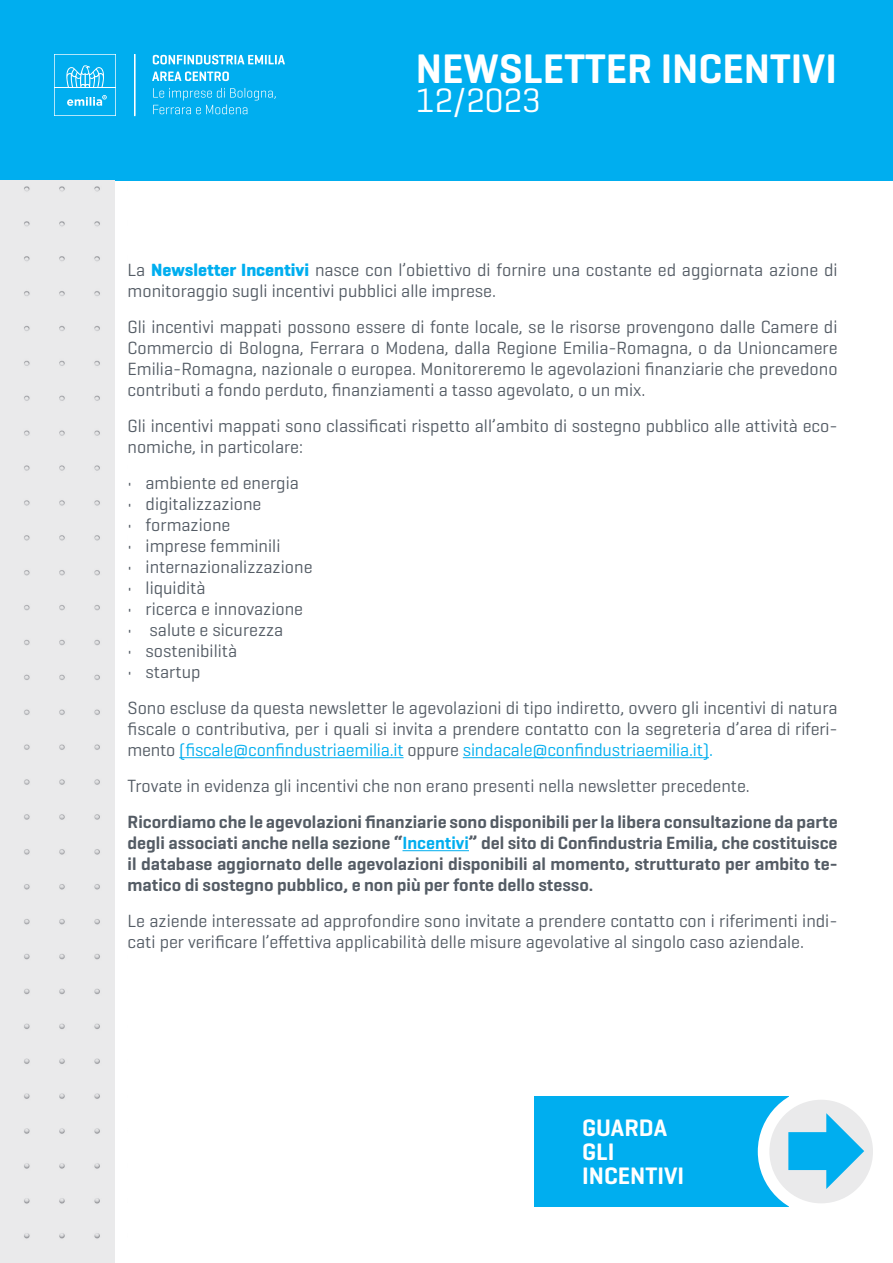
<style>
.page{position:relative;width:893px;height:1263px;background:#fff}
.page>*{position:absolute;margin:0;border:0;box-sizing:border-box;transform-origin:0 0}
.t1{font:600 42px "Geogrotesque";color:#fff}
.t2{font:34.5px "Geogrotesque";color:#fff}
.t3{font:600 24.3px "Geogrotesque";color:#fff}
.t4{font:18px/21px "Geogrotesque";color:#545c65}
.t5{font:600 18px/21px "Geogrotesque";color:#545c65;text-align:justify}
.s1{font-weight:700;color:#00aeef}
.s2{color:#00aeef}
</style>
<div class="page">
<div style="left:0;top:0;width:893px;height:181px;background:#00aeef"></div>
<hr style="left:135px;top:54px;width:1px;height:62px;background:#fff">
<div style="left:134px;top:54px;width:1px;height:62px;border:1px solid #fff"></div>
<svg style="left:153px;top:55px;width:132px;height:9px"></svg>
<svg style="left:152px;top:71px;width:77px;height:10px"></svg>
<svg style="left:153px;top:88px;width:123px;height:26px"></svg>
<svg style="left:54px;top:54px;width:62px;height:62px"></svg>
<div style="left:0;top:181px;width:115px;height:1082px;background:#eaeaeb"></div>
<hr style="left:179px;top:757px;width:225px;height:1px;background:#00aeef">
<hr style="left:463px;top:757px;width:246px;height:1px;background:#00aeef">
<hr style="left:402px;top:850px;width:67px;height:1px;background:#00aeef">
<div style="left:534px;top:1096px;width:254px;height:111px;background:#00aeef"></div>
<div style="left:758px;top:1087px;width:128px;height:128px;background:#fff;border-radius:50%"></div>
<div style="left:769px;top:1100px;width:104px;height:103px;background:#eaeaeb;border-radius:50%"></div>
<p class="t1" style="left:416px;top:43px;width:423px">NEWSLETTER INCENTIVI</p>
<p class="t2" style="left:416px;top:79px;width:126px">12/2023</p>
<p class="t4" style="left:128px;top:259px;width:711px">La <span class="s1">Newsletter Incentivi</span> nasce con l’obiettivo di fornire una costante ed aggiornata azione di monitoraggio sugli incentivi pubblici alle imprese.</p>
<p class="t4" style="left:128px;top:316px;width:711px;text-align:justify">Gli incentivi mappati possono essere di fonte locale, se le risorse provengono dalle Camere di Commercio di Bologna, Ferrara o Modena, dalla Regione Emilia-Romagna, o da Unioncamere Emilia-Romagna, nazionale o europea. Monitoreremo le agevolazioni finanziarie che prevedono contributi a fondo perduto, finanziamenti a tasso agevolato, o un mix.</p>
<p class="t4" style="left:128px;top:415px;width:711px">Gli incentivi mappati sono classificati rispetto all’ambito di sostegno pubblico alle attività eco&shy;nomiche, in particolare:</p>
<p class="t4" style="left:128px;top:472px;width:173px">• ambiente ed energia</p>
<p class="t4" style="left:128px;top:493px;width:135px">• digitalizzazione</p>
<p class="t4" style="left:128px;top:514px;width:104px">• formazione</p>
<p class="t4" style="left:128px;top:535px;width:154px">• imprese femminili</p>
<p class="t4" style="left:128px;top:556px;width:186px">• internazionalizzazione</p>
<p class="t4" style="left:128px;top:577px;width:80px">• liquidità</p>
<p class="t4" style="left:128px;top:598px;width:177px">• ricerca e innovazione</p>
<p class="t4" style="left:128px;top:619px;width:157px">• salute e sicurezza</p>
<p class="t4" style="left:128px;top:640px;width:111px">• sostenibilità</p>
<p class="t4" style="left:128px;top:661px;width:75px">• startup</p>
<p class="t4" style="left:128px;top:697px;width:712px;text-align:justify">Sono escluse da questa newsletter le agevolazioni di tipo indiretto, ovvero gli incentivi di natura fiscale o contributiva, per i quali si invita a prendere contatto con la segreteria d’area di riferi&shy;mento <span class="s2">(fiscale@confindustriaemilia.it</span> oppure <span class="s2">sindacale@confindustriaemilia.it).</span></p>
<p class="t4" style="left:128px;top:775px;width:624px">Trovate in evidenza gli incentivi che non erano presenti nella newsletter precedente.</p>
<p class="t5" style="left:128px;top:811px;width:712px">Ricordiamo che le agevolazioni finanziarie sono disponibili per la libera consultazione da parte degli associati anche nella sezione “<span class="s2">Incentivi</span>” del sito di Confindustria Emilia, che costituisce il database aggiornato delle agevolazioni disponibili al momento, strutturato per ambito te&shy;matico di sostegno pubblico, e non più per fonte dello stesso.</p>
<p class="t4" style="left:128px;top:910px;width:711px">Le aziende interessate ad approfondire sono invitate a prendere contatto con i riferimenti indi&shy;cati per verificare l’effettiva applicabilità delle misure agevolative al singolo caso aziendale.</p>
<p class="t3" style="left:582px;top:1112px;width:86px">GUARDA</p>
<p class="t3" style="left:582px;top:1137px;width:34px">GLI</p>
<p class="t3" style="left:582px;top:1161px;width:103px">INCENTIVI</p>
</div>
